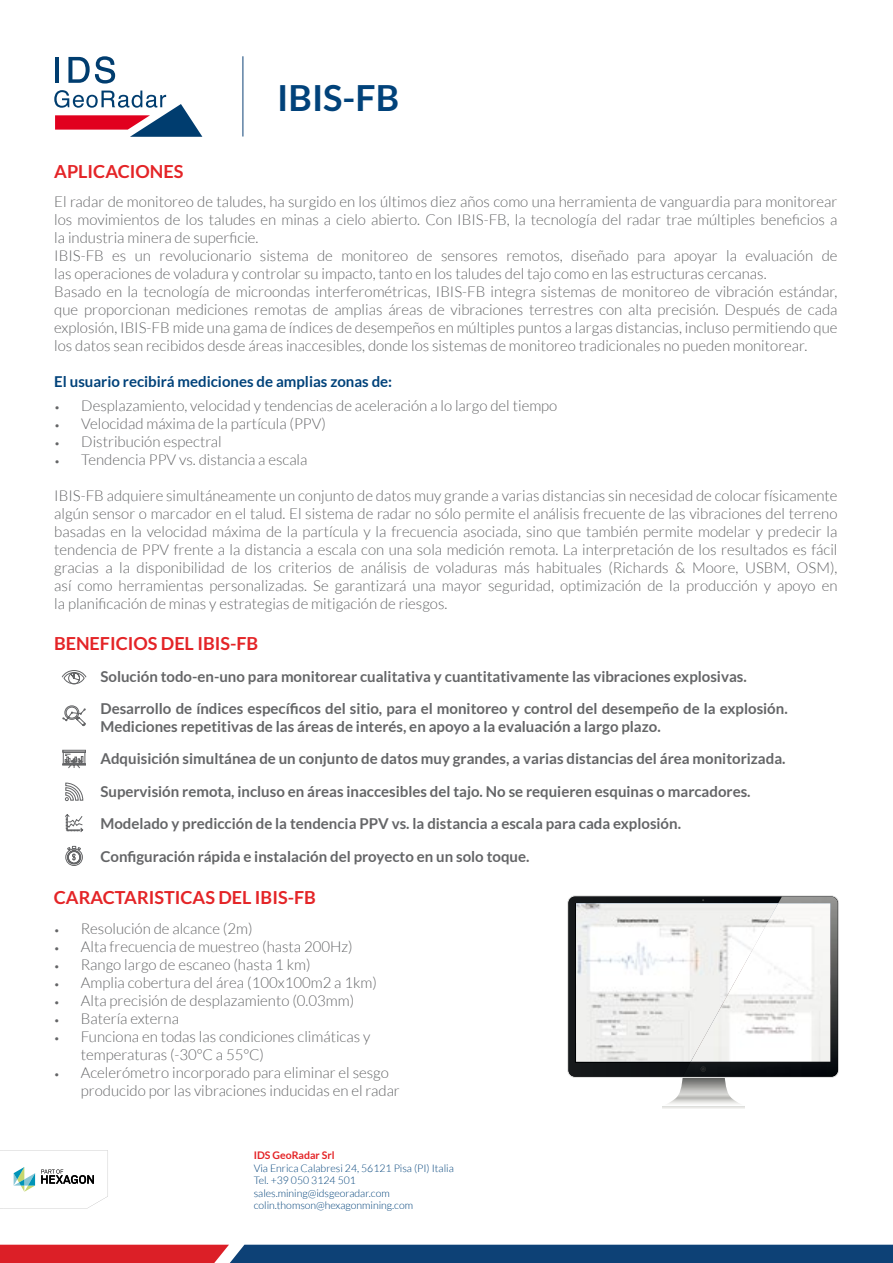
<style>
.page{position:relative;width:893px;height:1263px;background:#fff}
.page>*{position:absolute;margin:0;border:0;box-sizing:border-box;transform-origin:0 0}
.t1{font:700 36px "Lato";color:#01427a}
.t2{font:700 18px "Lato";color:#e42427}
.t3{font:300 15px/18px "Lato";color:#646567}
.t4{font:700 15px/32.4px "Lato";color:#646567}
.t5{font:700 15px "Lato";color:#01427a}
.t6{font:300 10.5px/12.6px "Lato";color:#01427a}
.t7{font:700 10.5px "Lato";color:#e42427}
.s1{font-size:10.5px}
</style>
<div class="page">
<svg style="left:65px;top:814px;width:19px;height:18px"></svg>
<svg style="left:62px;top:705px;width:24px;height:21px"></svg>
<svg style="left:62px;top:749px;width:24px;height:20px"></svg>
<svg style="left:65px;top:782px;width:19px;height:19px"></svg>
<svg style="left:65px;top:845px;width:18px;height:21px"></svg>
<svg style="left:668px;top:1078px;width:71px;height:26px"></svg>
<svg style="left:569px;top:897px;width:113px;height:179px;background:#121417"></svg>
<img style="left:576px;top:903px;width:106px;height:159px">
<hr style="left:663px;top:1106px;width:82px;height:3px;background:#e9e8e6">
<hr style="left:838px;top:903px;width:1px;height:167px;background:#cdcdcd">
<img style="left:682px;top:897px;width:156px;height:179px">
<svg style="left:690px;top:897px;width:148px;height:175px"></svg>
<svg style="left:61px;top:670px;width:26px;height:14px"></svg>
<svg style="left:0;top:1245px;width:893px;height:18px;background:#443b64"></svg>
<svg style="left:68px;top:56px;width:47px;height:28px"></svg>
<hr style="left:55px;top:57px;width:4px;height:26px;background:#003d6f">
<svg style="left:54px;top:90px;width:148px;height:47px"></svg>
<hr style="left:243px;top:56px;width:1px;height:80px;background:#0d4176">
<svg style="left:0;top:1150px;width:108px;height:59px"></svg>
<p class="t2" style="left:54px;top:161px;width:131px">APLICACIONES</p>
<h1 class="t1" style="left:277px;top:77px;width:123px">IBIS-FB</h1>
<p class="t3" style="left:54px;top:193px;width:785px">El radar de monitoreo de taludes, ha surgido en los últimos diez años como una herramienta de vanguardia para monitorear los movimientos de los taludes en minas a cielo abierto. Con IBIS-FB, la tecnología del radar trae múltiples beneficios a la industria minera de superficie.<br>IBIS-FB es un revolucionario sistema de monitoreo de sensores remotos, diseñado para apoyar la evaluación de las operaciones de voladura y controlar su impacto, tanto en los taludes del tajo como en las estructuras cercanas.<br>Basado en la tecnología de microondas interferométricas, IBIS-FB integra sistemas de monitoreo de vibración estándar, que proporcionan mediciones remotas de amplias áreas de vibraciones terrestres con alta precisión. Después de cada explosión, IBIS-FB mide una gama de índices de desempeños en múltiples puntos a largas distancias, incluso permitiendo que los datos sean recibidos desde áreas inaccesibles, donde los sistemas de monitoreo tradicionales no pueden monitorear.</p>
<p class="t5" style="left:54px;top:373px;width:339px">El usuario recibirá mediciones de amplias zonas de:</p>
<p class="t3" style="left:54px;top:397px;width:505px"><span class="s1">•</span> Desplazamiento, velocidad y tendencias de aceleración a lo largo del tiempo</p>
<p class="t3" style="left:54px;top:415px;width:273px"><span class="s1">•</span> Velocidad máxima de la partícula (PPV)</p>
<p class="t3" style="left:54px;top:433px;width:169px"><span class="s1">•</span> Distribución espectral</p>
<p class="t3" style="left:54px;top:451px;width:255px"><span class="s1">•</span> Tendencia PPV vs. distancia a escala</p>
<p class="t3" style="left:54px;top:487px;width:785px;text-align:justify">IBIS-FB adquiere simultáneamente un conjunto de datos muy grande a varias distancias sin necesidad de colocar físicamente algún sensor o marcador en el talud. El sistema de radar no sólo permite el análisis frecuente de las vibraciones del terreno basadas en la velocidad máxima de la partícula y la frecuencia asociada, sino que también permite modelar y predecir la tendencia de PPV frente a la distancia a escala con una sola medición remota. La interpretación de los resultados es fácil gracias a la disponibilidad de los criterios de análisis de voladuras más habituales (Richards &amp; Moore, USBM, OSM), así como herramientas personalizadas. Se garantizará una mayor seguridad, optimización de la producción y apoyo en la planificación de minas y estrategias de mitigación de riesgos.</p>
<p class="t2" style="left:54px;top:633px;width:206px">BENEFICIOS DEL IBIS-FB</p>
<p class="t4" style="left:100px;top:660px;width:689px">Solución todo-en-uno para monitorear cualitativa y cuantitativamente las vibraciones explosivas.<br>Desarrollo de índices específicos del sitio, para el monitoreo y control del desempeño de la explosión.</p>
<p class="t4" style="left:100px;top:710px;width:687px">Mediciones repetitivas de las áreas de interés, en apoyo a la evaluación a largo plazo.<br>Adquisición simultánea de un conjunto de datos muy grandes, a varias distancias del área monitorizada.<br>Supervisión remota, incluso en áreas inaccesibles del tajo. No se requieren esquinas o marcadores.<br>Modelado y predicción de la tendencia PPV vs. la distancia a escala para cada explosión.<br>Configuración rápida e instalación del proyecto en un solo toque.</p>
<p class="t2" style="left:54px;top:887px;width:264px">CARACTARISTICAS DEL IBIS-FB</p>
<p class="t3" style="left:54px;top:919px;width:200px"><span class="s1">•</span> Resolución de alcance (2m)</p>
<p class="t3" style="left:54px;top:937px;width:300px"><span class="s1">•</span> Alta frecuencia de muestreo (hasta 200Hz)</p>
<p class="t3" style="left:54px;top:955px;width:258px"><span class="s1">•</span> Rango largo de escaneo (hasta 1 km)</p>
<p class="t3" style="left:54px;top:973px;width:325px"><span class="s1">•</span> Amplia cobertura del área (100x100m2 a 1km)</p>
<p class="t3" style="left:54px;top:991px;width:302px"><span class="s1">•</span> Alta precisión de desplazamiento (0.03mm)</p>
<p class="t3" style="left:54px;top:1009px;width:127px"><span class="s1">•</span> Batería externa</p>
<p class="t3" style="left:81px;top:1027px;width:291px;text-indent:-27px"><span class="s1">•</span> Funciona en todas las condiciones climáticas y temperaturas (-30°C a 55°C)</p>
<p class="t3" style="left:81px;top:1063px;width:321px;text-indent:-27px"><span class="s1">•</span> Acelerómetro incorporado para eliminar el sesgo producido por las vibraciones inducidas en el radar</p>
<p class="t7" style="left:254px;top:1149px;width:82px">IDS GeoRadar Srl</p>
<p class="t6" style="left:254px;top:1161px;width:202px">Via Enrica Calabresi 24, 56121 Pisa (PI) Italia Tel. +39 050 3124 501 sales.mining@idsgeoradar.com colin.thomson@hexagonmining.com</p>
</div>
